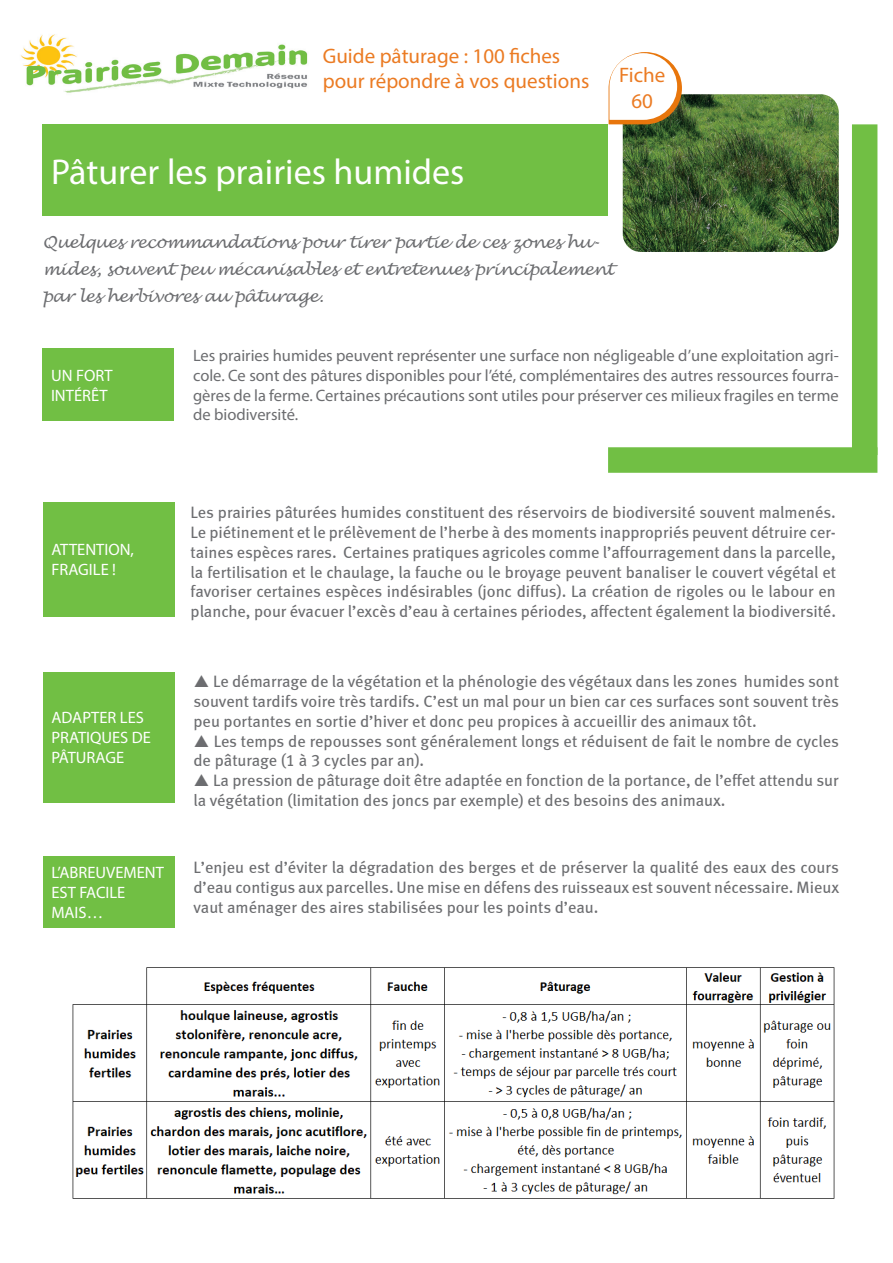
<style>
.page{position:relative;width:893px;height:1263px;background:#fff}
.page>*{position:absolute;margin:0;border:0;box-sizing:border-box;transform-origin:0 0}
.t1{font:36px "Myriad Pro";color:#fff}
.t2{font:21px/25.2px "Myriad Pro";color:#eb7b23;text-align:center}
.t3{font:16.5px/19.8px "Meta Book LF";color:#6c6d70;text-align:justify}
.t4{font:16.5px/19.8px "Myriad Pro";color:#6c6d70;text-align:justify}
.t5{font:italic 16.5px/27px "Lucida Handwriting";letter-spacing:-.02em;color:#6c6d70}
.t6{font:16.5px/19.8px "Myriad Pro";color:#fff}
</style>
<div class="page">
<img style="left:20px;top:34px;width:288px;height:59px">
<div style="left:43px;top:124px;width:565px;height:92px;background:#71bf44"></div>
<img style="left:623px;top:94px;width:216px;height:158px">
<svg style="left:609px;top:52px;width:73px;height:72px"></svg>
<div style="left:852px;top:124px;width:25px;height:331px;background:#71bf44"></div>
<div style="left:43px;top:502px;width:132px;height:115px;background:#71bf44"></div>
<div style="left:43px;top:349px;width:131px;height:72px;background:#71bf44"></div>
<div style="left:608px;top:447px;width:269px;height:26px;background:#71bf44"></div>
<div style="left:43px;top:856px;width:132px;height:71px;background:#71bf44"></div>
<div style="left:43px;top:672px;width:132px;height:130px;background:#71bf44"></div>
<img style="left:72px;top:967px;width:763px;height:232px">
<p class="t2" style="left:323px;top:43px;width:268px;text-align:left">Guide pâturage : 100 fiches pour répondre à vos questions</p>
<h1 class="t1" style="left:51px;top:149px;width:415px">Pâturer les prairies humides</h1>
<p class="t2" style="left:619px;top:62px;width:48px">Fiche<br>60</p>
<p class="t5" style="left:43px;top:229px;width:573px">Quelques recommandations pour tirer partie de ces zones hu&shy;mides, souvent peu mécanisables et entretenues principalement par les herbivores au pâturage.</p>
<p class="t6" style="left:51px;top:365px;width:63px">UN FORT<br>INTÉRÊT</p>
<p class="t6" style="left:51px;top:540px;width:84px">ATTENTION,<br>FRAGILE !</p>
<p class="t6" style="left:51px;top:708px;width:101px">ADAPTER LES<br>PRATIQUES DE<br>PÂTURAGE</p>
<p class="t4" style="left:193px;top:345px;width:647px">Les prairies humides peuvent représenter une surface non négligeable d’une exploitation agri&shy;cole. Ce sont des pâtures disponibles pour l’été, complémentaires des autres ressources fourra&shy;gères de la ferme. Certaines précautions sont utiles pour préserver ces milieux fragiles en terme de biodiversité.</p>
<p class="t3" style="left:191px;top:502px;width:647px">Les prairies pâturées humides constituent des réservoirs de biodiversité souvent malmenés.<br>Le piétinement et le prélèvement de l’herbe à des moments inappropriés peuvent détruire cer&shy;taines espèces rares. Certaines pratiques agricoles comme l’affourragement dans la parcelle, la fertilisation et le chaulage, la fauche ou le broyage peuvent banaliser le couvert végétal et favoriser certaines espèces indésirables (jonc diffus). La création de rigoles ou le labour en planche, pour évacuer l’excès d’eau à certaines périodes, affectent également la biodiversité.</p>
<p class="t3" style="left:193px;top:671px;width:647px;text-indent:20px">Le démarrage de la végétation et la phénologie des végétaux dans les zones humides sont souvent tardifs voire très tardifs. C’est un mal pour un bien car ces surfaces sont souvent très peu portantes en sortie d’hiver et donc peu propices à accueillir des animaux tôt.</p>
<p class="t3" style="left:193px;top:731px;width:647px;text-indent:20px">Les temps de repousses sont généralement longs et réduisent de fait le nombre de cycles de pâturage (1 à 3 cycles par an).</p>
<p class="t3" style="left:193px;top:770px;width:647px;text-indent:20px">La pression de pâturage doit être adaptée en fonction de la portance, de l’effet attendu sur la végétation (limitation des joncs par exemple) et des besoins des animaux.</p>
<p class="t6" style="left:51px;top:863px;width:114px">L’ABREUVEMENT<br>EST FACILE<br>MAIS…</p>
<p class="t3" style="left:193px;top:857px;width:647px">L’enjeu est d’éviter la dégradation des berges et de préserver la qualité des eaux des cours d’eau contigus aux parcelles. Une mise en défens des ruisseaux est souvent nécessaire. Mieux vaut aménager des aires stabilisées pour les points d’eau.</p>
</div>
